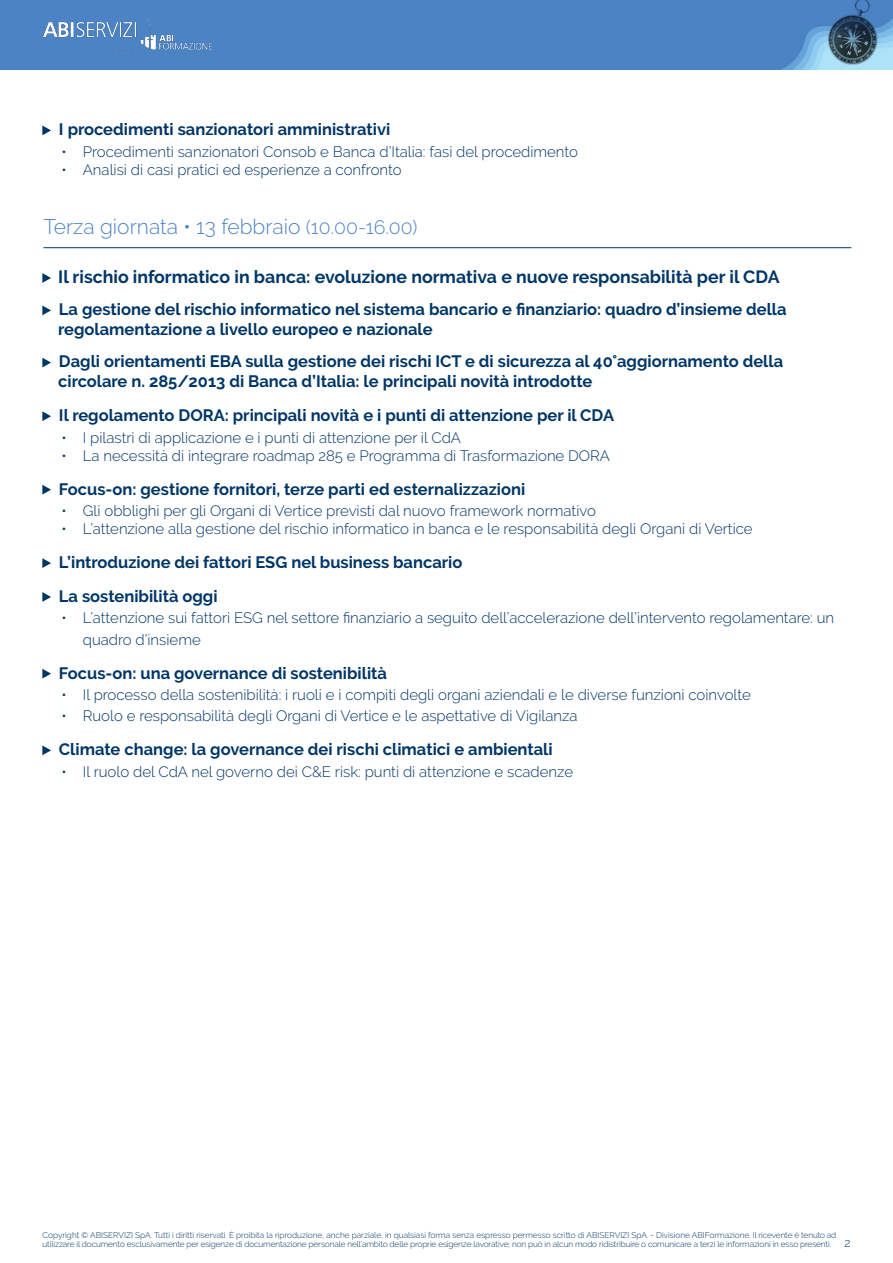
<style>
.page{position:relative;width:893px;height:1263px;background:#fff}
.page>*{position:absolute;margin:0;border:0;box-sizing:border-box;transform-origin:0 0}
.t1{font:300 21px "Raleway";color:#4c83c4}
.t2{font:700 17.7px "Raleway";color:#003667}
.t3{font:700 16.5px/19.8px "Raleway";color:#003667}
.t4{font:300 15px/21.3px "Raleway";color:#003667}
.t5{font:300 12px "Raleway";color:#003667}
.t6{font:300 8.25px/9px "Raleway";letter-spacing:-.01em;color:#003667}
.s1{font-size:19.5px}
</style>
<div class="page">
<img style="left:0;top:0;width:893px;height:70px">
<img style="left:43px;top:17px;width:169px;height:37px">
<hr style="left:43px;top:247px;width:808px;height:1px;background:#003667">
<svg style="left:42px;top:273px;width:9px;height:10px"></svg>
<svg style="left:42px;top:305px;width:9px;height:10px"></svg>
<svg style="left:42px;top:358px;width:9px;height:9px"></svg>
<svg style="left:42px;top:411px;width:9px;height:10px"></svg>
<svg style="left:42px;top:485px;width:9px;height:10px"></svg>
<svg style="left:42px;top:558px;width:9px;height:10px"></svg>
<svg style="left:42px;top:592px;width:9px;height:10px"></svg>
<svg style="left:42px;top:669px;width:9px;height:9px"></svg>
<svg style="left:42px;top:745px;width:9px;height:10px"></svg>
<svg style="left:42px;top:126px;width:9px;height:9px"></svg>
<p class="t3" style="left:59px;top:120px;width:333px">I procedimenti sanzionatori amministrativi</p>
<p class="t4" style="left:62px;top:141px;width:518px">• Procedimenti sanzionatori Consob e Banca d’Italia: fasi del procedimento</p>
<p class="t4" style="left:62px;top:159px;width:341px">• Analisi di casi pratici ed esperienze a confronto</p>
<p class="t1" style="left:43px;top:214px;width:375px">Terza giornata • 13 febbraio <span class="s1">(10.00-16.00)</span></p>
<p class="t2" style="left:58px;top:266px;width:723px">Il rischio informatico in banca: evoluzione normativa e nuove responsabilità per il CDA</p>
<p class="t3" style="left:58px;top:300px;width:730px">La gestione del rischio informatico nel sistema bancario e finanziario: quadro d’insieme della regolamentazione a livello europeo e nazionale</p>
<p class="t3" style="left:58px;top:352px;width:726px">Dagli orientamenti EBA sulla gestione dei rischi ICT e di sicurezza al 40°aggiornamento della circolare n. 285/2013 di Banca d’Italia: le principali novità introdotte</p>
<p class="t3" style="left:59px;top:405px;width:557px">Il regolamento DORA: principali novità e i punti di attenzione per il CDA</p>
<p class="t4" style="left:62px;top:427px;width:401px">• I pilastri di applicazione e i punti di attenzione per il CdA</p>
<p class="t4" style="left:62px;top:445px;width:550px">• La necessità di integrare roadmap 285 e Programma di Trasformazione DORA</p>
<p class="t3" style="left:59px;top:479px;width:468px">Focus-on: gestione fornitori, terze parti ed esternalizzazioni</p>
<p class="t4" style="left:62px;top:500px;width:536px">• Gli obblighi per gli Organi di Vertice previsti dal nuovo framework normativo</p>
<p class="t4" style="left:62px;top:518px;width:692px">• L’attenzione alla gestione del rischio informatico in banca e le responsabilità degli Organi di Vertice</p>
<p class="t3" style="left:59px;top:552px;width:405px">L’introduzione dei fattori ESG nel business bancario</p>
<p class="t3" style="left:59px;top:586px;width:160px">La sostenibilità oggi</p>
<p class="t4" style="left:83px;top:607px;width:753px;text-indent:-21px">• L’attenzione sui fattori ESG nel settore finanziario a seguito dell’accelerazione dell’intervento regolamentare: un quadro d’insieme</p>
<p class="t3" style="left:59px;top:663px;width:330px">Focus-on: una governance di sostenibilità</p>
<p class="t4" style="left:62px;top:684px;width:691px">• Il processo della sostenibilità: i ruoli e i compiti degli organi aziendali e le diverse funzioni coinvolte</p>
<p class="t4" style="left:62px;top:705px;width:517px">• Ruolo e responsabilità degli Organi di Vertice e le aspettative di Vigilanza</p>
<p class="t3" style="left:59px;top:740px;width:495px">Climate change: la governance dei rischi climatici e ambientali</p>
<p class="t4" style="left:62px;top:761px;width:513px">• Il ruolo del CdA nel governo dei C&amp;E risk: punti di attenzione e scadenze</p>
<p class="t6" style="left:43px;top:1231px;width:795px">Copyright © ABISERVIZI SpA. Tutti i diritti riservati. È proibita la riproduzione, anche parziale, in qualsiasi forma senza espresso permesso scritto di ABISERVIZI SpA. - Divisione ABIFormazione. Il ricevente è tenuto ad utilizzare il documento esclusivamente per esigenze di documentazione personale nell’ambito delle proprie esigenze lavorative; non può in alcun modo ridistribuire o comunicare a terzi le informazioni in esso presenti.</p>
<p class="t5" style="left:844px;top:1236px;width:8px">2</p>
</div>
